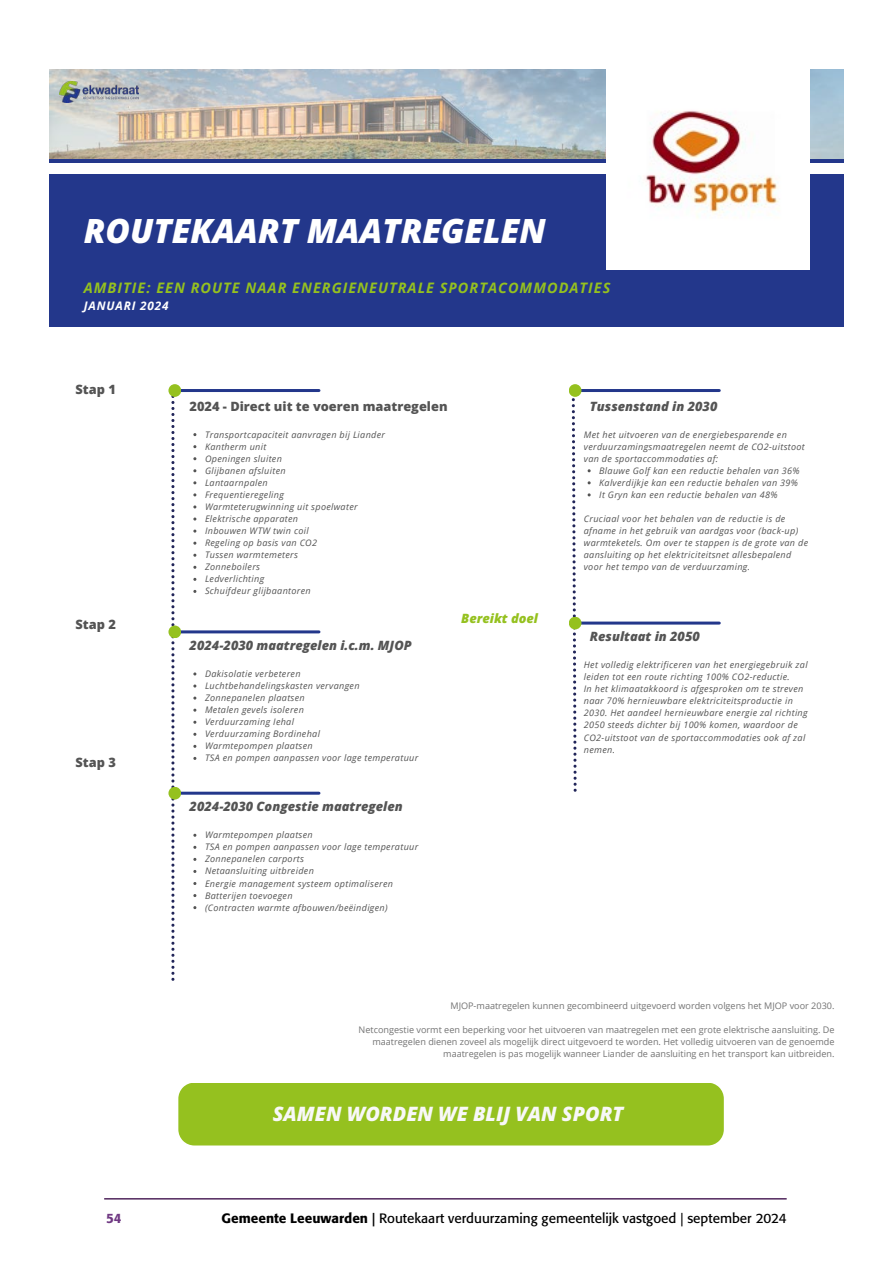
<style>
.page{position:relative;width:893px;height:1263px;background:#fff}
.page>*{position:absolute;margin:0;border:0;box-sizing:border-box;transform-origin:0 0}
.t1{font:italic 800 33.3px "Open Sans";color:#fff}
.t2{font:italic 800 19.8px "Open Sans";color:#f8f8f8}
.t3{font:italic 700 14.4px "Open Sans";letter-spacing:.07em;color:#95c11f}
.t4{font:13.5px "Formata";color:#000}
.t5{font:500 13.5px "Formata";color:#703983}
.t6{font:italic 800 12.75px "Open Sans";color:#545454}
.t7{font:800 12.75px "Open Sans";color:#545454}
.t8{font:italic 800 12.75px "Open Sans";color:#95c11f}
.t9{font:italic 700 11.85px "Open Sans";letter-spacing:.07em;color:#fff}
.t10{font:9.15px/12.1px "Open Sans";color:#737373;text-align:right}
.t11{font:italic 9px/12px "Open Sans";letter-spacing:.035em;color:#545454}
.s1{font-weight:500}
</style>
<div class="page">
<hr style="left:104px;top:1198px;width:683px;height:1px;background:#50265c">
<img style="left:49px;top:69px;width:794px;height:90px">
<hr style="left:49px;top:159px;width:794px;height:3px;background:#23378b">
<img style="left:59px;top:81px;width:79px;height:21px">
<div style="left:49px;top:175px;width:794px;height:152px;background:#23378b"></div>
<svg style="left:171px;top:396px;width:3px;height:585px"></svg>
<hr style="left:176px;top:389px;width:143px;height:3px;background:#23378b">
<div style="left:168px;top:384px;width:13px;height:13px;background:#95c11f;border-radius:6px"></div>
<hr style="left:176px;top:630px;width:143px;height:3px;background:#23378b">
<div style="left:168px;top:625px;width:13px;height:13px;background:#95c11f;border-radius:6px"></div>
<svg style="left:572px;top:396px;width:5px;height:396px"></svg>
<hr style="left:577px;top:389px;width:142px;height:3px;background:#23378b">
<div style="left:569px;top:384px;width:12px;height:13px;background:#95c11f;border-radius:6px"></div>
<hr style="left:577px;top:622px;width:142px;height:3px;background:#23378b">
<div style="left:569px;top:617px;width:12px;height:12px;background:#95c11f;border-radius:6px"></div>
<div style="left:178px;top:1083px;width:546px;height:62px;background:#95c11f"></div>
<img style="left:607px;top:69px;width:202px;height:200px">
<hr style="left:176px;top:792px;width:143px;height:3px;background:#23378b">
<div style="left:168px;top:787px;width:13px;height:12px;background:#95c11f;border-radius:6px"></div>
<h1 class="t1" style="left:84px;top:208px;width:464px">ROUTEKAART MAATREGELEN</h1>
<h3 class="t3" style="left:84px;top:277px;width:528px">AMBITIE: EEN ROUTE NAAR ENERGIENEUTRALE SPORTACOMMODATIES</h3>
<h3 class="t9" style="left:84px;top:297px;width:86px">JANUARI 2024</h3>
<h3 class="t7" style="left:76px;top:381px;width:42px">Stap 1</h3>
<h3 class="t7" style="left:76px;top:615px;width:42px">Stap 2</h3>
<h3 class="t7" style="left:76px;top:753px;width:42px">Stap 3</h3>
<h3 class="t7" style="left:190px;top:397px;width:259px">2024 - Direct uit te voeren maatregelen</h3>
<p class="t11" style="left:205px;top:428px;width:182px">Transportcapaciteit aanvragen bij Liander<br>Kantherm unit<br>Openingen sluiten<br>Glijbanen afsluiten<br>Lantaarnpalen<br>Frequentieregeling<br>Warmteterugwinning uit spoelwater<br>Elektrische apparaten<br>Inbouwen WTW twin coil<br>Regeling op basis van CO2<br>Tussen warmtemeters<br>Zonneboilers<br>Ledverlichting<br>Schuifdeur glijbaantoren</p>
<h3 class="t6" style="left:190px;top:636px;width:224px">2024-2030 maatregelen i.c.m. MJOP</h3>
<h3 class="t8" style="left:461px;top:609px;width:78px">Bereikt doel</h3>
<h3 class="t6" style="left:590px;top:397px;width:129px">Tussenstand in 2030</h3>
<p class="t11" style="left:584px;top:428px;width:223px">Met het uitvoeren van de energiebesparende en verduurzamingsmaatregelen neemt de CO2-uitstoot van de sportaccommodaties af:</p>
<p class="t11" style="left:599px;top:464px;width:202px">Blauwe Golf kan een reductie behalen van 36%<br>Kalverdijkje kan een reductie behalen van 39%<br>It Gryn kan een reductie behalen van 48%</p>
<p class="t11" style="left:584px;top:512px;width:226px">Cruciaal voor het behalen van de reductie is de afname in het gebruik van aardgas voor (back-up) warmteketels. Om over te stappen is de grote van de aansluiting op het elektriciteitsnet allesbepalend voor het tempo van de verduurzaming.</p>
<h3 class="t6" style="left:590px;top:628px;width:112px">Resultaat in 2050</h3>
<p class="t11" style="left:205px;top:667px;width:215px">Dakisolatie verbeteren<br>Luchtbehandelingskasten vervangen<br>Zonnepanelen plaatsen<br>Metalen gevels isoleren<br>Verduurzaming Iehal<br>Verduurzaming Bordinehal<br>Warmtepompen plaatsen<br>TSA en pompen aanpassen voor lage temperatuur</p>
<p class="t11" style="left:584px;top:659px;width:225px">Het volledig elektrificeren van het energiegebruik zal leiden tot een route richting 100% CO2-reductie.<br>In het klimaatakkoord is afgesproken om te streven naar 70% hernieuwbare elektriciteitsproductie in 2030. Het aandeel hernieuwbare energie zal richting 2050 steeds dichter bij 100% komen, waardoor de CO2-uitstoot van de sportaccommodaties ook af zal nemen.</p>
<h3 class="t6" style="left:190px;top:798px;width:215px">2024-2030 Congestie maatregelen</h3>
<p class="t11" style="left:205px;top:829px;width:215px">Warmtepompen plaatsen<br>TSA en pompen aanpassen voor lage temperatuur Zonnepanelen carports<br>Netaansluiting uitbreiden<br>Energie management systeem optimaliseren Batterijen toevoegen<br>(Contracten warmte afbouwen/beëindigen)</p>
<p class="t10" style="left:450px;top:999px;width:385px">MJOP-maatregelen kunnen gecombineerd uitgevoerd worden volgens het MJOP voor 2030.</p>
<p class="t10" style="left:359px;top:1023px;width:477px">Netcongestie vormt een beperking voor het uitvoeren van maatregelen met een grote elektrische aansluiting. De maatregelen dienen zoveel als mogelijk direct uitgevoerd te worden. Het volledig uitvoeren van de genoemde maatregelen is pas mogelijk wanneer Liander de aansluiting en het transport kan uitbreiden.</p>
<h2 class="t2" style="left:273px;top:1100px;width:352px">SAMEN WORDEN WE BLIJ VAN SPORT</h2>
<h3 class="t5" style="left:106px;top:1210px;width:17px">54</h3>
<h3 class="t4" style="left:222px;top:1210px;width:567px"><span class="s1">Gemeente Leeuwarden |</span> Routekaart verduurzaming gemeentelijk vastgoed | september 2024</h3>
</div>
